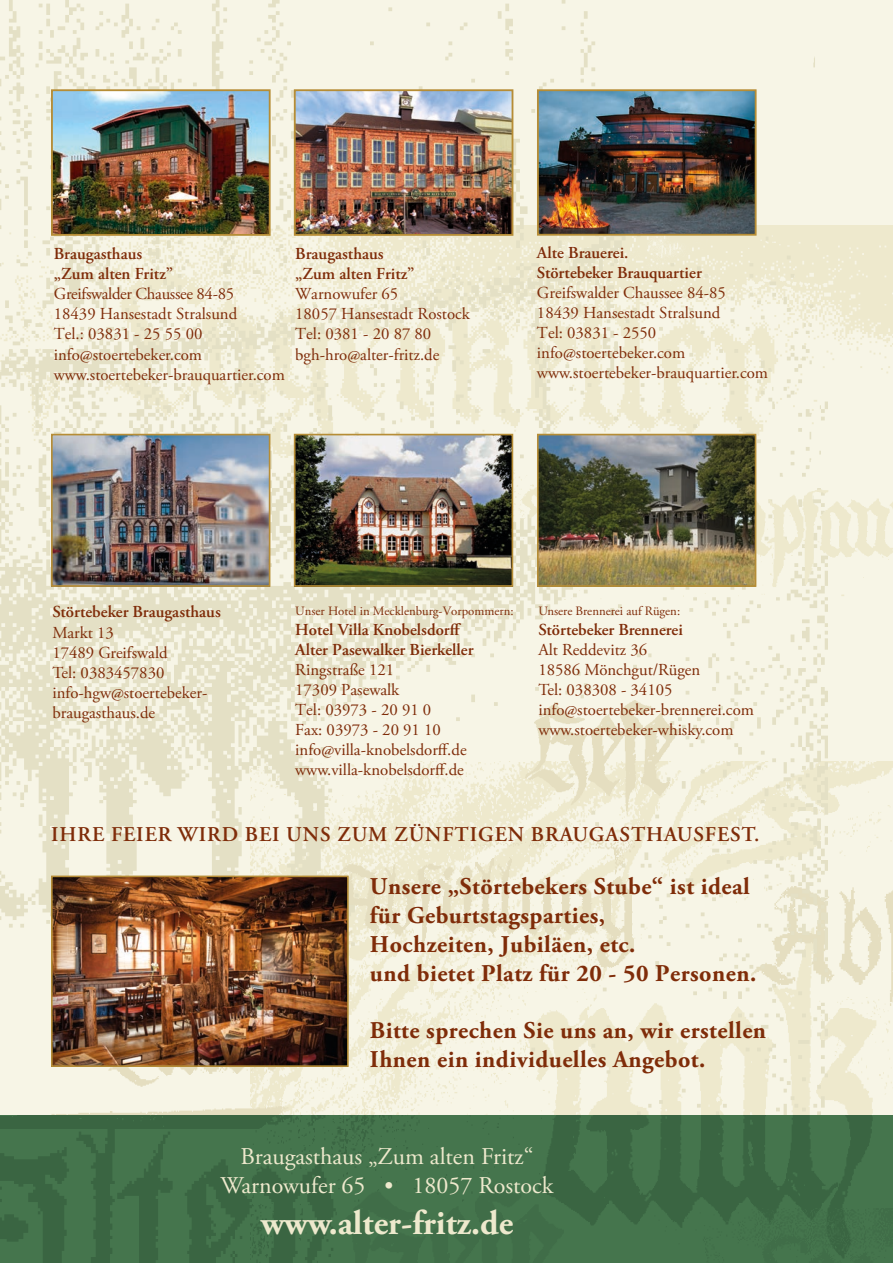
<style>
.page{position:relative;width:893px;height:1263px;background:#f7f5e6}
.page>*{position:absolute;margin:0;border:0;box-sizing:border-box;transform-origin:0 0}
.t1{font:700 34.5px "Adobe Garamond Pro";color:#eee9cd}
.t2{font:700 24px/28.8px "Adobe Garamond Pro";letter-spacing:.02em;color:#7f2c09}
.t3{font:24px/28.8px "Adobe Garamond Pro";color:#eee9cd;text-align:center}
.t4{font:600 21px "Adobe Garamond Pro";color:#7f2c09}
.t5{font:16.8px/20.1px "Adobe Garamond Pro";color:#7f2c09}
.t6{font:600 16.8px/20.1px "Adobe Garamond Pro";color:#7f2c09}
.t7{font:12.75px "Adobe Garamond Pro";color:#7f2c09}
</style>
<div class="page">
<img style="left:827px;top:852px;width:66px;height:145px">
<img style="left:827px;top:997px;width:66px;height:118px">
<img style="left:827px;top:225px;width:66px;height:184px">
<img style="left:0;top:0;width:827px;height:1115px">
<img style="left:384px;top:460px;width:509px;height:140px">
<img style="left:562px;top:1115px;width:331px;height:148px">
<img style="left:649px;top:1208px;width:244px;height:55px">
<img style="left:0;top:1115px;width:562px;height:148px">
<img style="left:333px;top:1185px;width:301px;height:78px">
<img style="left:54px;top:878px;width:292px;height:186px">
<div style="left:51px;top:875px;width:298px;height:192px;border:2px solid #b68d36"></div>
<img style="left:540px;top:92px;width:214px;height:141px">
<div style="left:537px;top:89px;width:220px;height:147px;border:2px solid #b68d36"></div>
<img style="left:54px;top:92px;width:214px;height:141px">
<div style="left:51px;top:89px;width:220px;height:147px;border:2px solid #b68d36"></div>
<img style="left:297px;top:92px;width:213px;height:141px">
<div style="left:294px;top:89px;width:219px;height:147px;border:2px solid #b68d36"></div>
<img style="left:297px;top:437px;width:213px;height:147px">
<div style="left:294px;top:434px;width:219px;height:153px;border:2px solid #b68d36"></div>
<img style="left:54px;top:437px;width:213px;height:147px">
<div style="left:51px;top:434px;width:219px;height:153px;border:2px solid #b68d36"></div>
<img style="left:540px;top:437px;width:213px;height:147px">
<div style="left:537px;top:434px;width:219px;height:153px;border:2px solid #b68d36"></div>
<p class="t6" style="left:54px;top:244px;width:121px">Braugasthaus „Zum alten Fritz”</p>
<p class="t5" style="left:54px;top:284px;width:233px">Greifswalder Chaussee 84-85<br>18439 Hansestadt Stralsund<br>Tel.: 03831 - 25 55 00 info@stoertebeker.com www.stoertebeker-brauquartier.com</p>
<p class="t6" style="left:295px;top:244px;width:121px">Braugasthaus „Zum alten Fritz”</p>
<p class="t5" style="left:295px;top:284px;width:176px">Warnowufer 65<br>18057 Hansestadt Rostock<br>Tel: 0381 - 20 87 80 bgh-hro@alter-fritz.de</p>
<p class="t6" style="left:537px;top:242px;width:166px">Alte Brauerei.<br>Störtebeker Brauquartier</p>
<p class="t5" style="left:537px;top:283px;width:233px">Greifswalder Chaussee 84-85<br>18439 Hansestadt Stralsund<br>Tel: 03831 - 2550 info@stoertebeker.com www.stoertebeker-brauquartier.com</p>
<p class="t6" style="left:52px;top:602px;width:170px">Störtebeker Braugasthaus</p>
<p class="t5" style="left:52px;top:623px;width:156px">Markt 13<br>17489 Greifswald<br>Tel: 0383457830 info-hgw@stoertebeker&shy;braugasthaus.de</p>
<p class="t7" style="left:295px;top:603px;width:220px">Unser Hotel in Mecklenburg-Vorpommern:</p>
<p class="t6" style="left:295px;top:619px;width:180px">Hotel Villa Knobelsdorff<br>Alter Pasewalker Bierkeller</p>
<p class="t5" style="left:295px;top:660px;width:173px">Ringstraße 121<br>17309 Pasewalk<br>Tel: 03973 - 20 91 0<br>Fax: 03973 - 20 91 10 info@villa-knobelsdorff.de www.villa-knobelsdorff.de</p>
<p class="t7" style="left:538px;top:603px;width:143px">Unsere Brennerei auf Rügen:</p>
<p class="t6" style="left:538px;top:619px;width:146px">Störtebeker Brennerei</p>
<p class="t5" style="left:538px;top:640px;width:217px">Alt Reddevitz 36<br>18586 Mönchgut/Rügen<br>Tel: 038308 - 34105 info@stoertebeker-brennerei.com www.stoertebeker-whisky.com</p>
<p class="t4" style="left:51px;top:822px;width:25px">Ihre</p>
<p class="t4" style="left:111px;top:822px;width:26px">Feier</p>
<p class="t4" style="left:177px;top:822px;width:17px">wird</p>
<p class="t4" style="left:245px;top:822px;width:13px">bei</p>
<p class="t4" style="left:286px;top:822px;width:16px">uns</p>
<p class="t4" style="left:337px;top:822px;width:18px">zum</p>
<p class="t4" style="left:394px;top:822px;width:16px">zünftigen</p>
<p class="t4" style="left:531px;top:822px;width:30px">Braugasthausfest</p>
<p class="t4" style="left:754px;top:822px;width:7px">.</p>
<h2 class="t2" style="left:370px;top:872px;width:388px">Unsere „Störtebekers Stube“ ist ideal für Geburtstagsparties,<br>Hochzeiten, Jubiläen, etc.<br>und bietet Platz für 20 - 50 Personen.</h2>
<h2 class="t2" style="left:370px;top:1016px;width:398px">Bitte sprechen Sie uns an, wir erstellen<br>Ihnen ein individuelles Angebot.</h2>
<h2 class="t3" style="left:220px;top:1143px;width:334px">Braugasthaus „Zum alten Fritz“<br>Warnowufer 65 • 18057 Rostock</h2>
<h1 class="t1" style="left:261px;top:1203px;width:254px">www.alter-fritz.de</h1>
</div>
